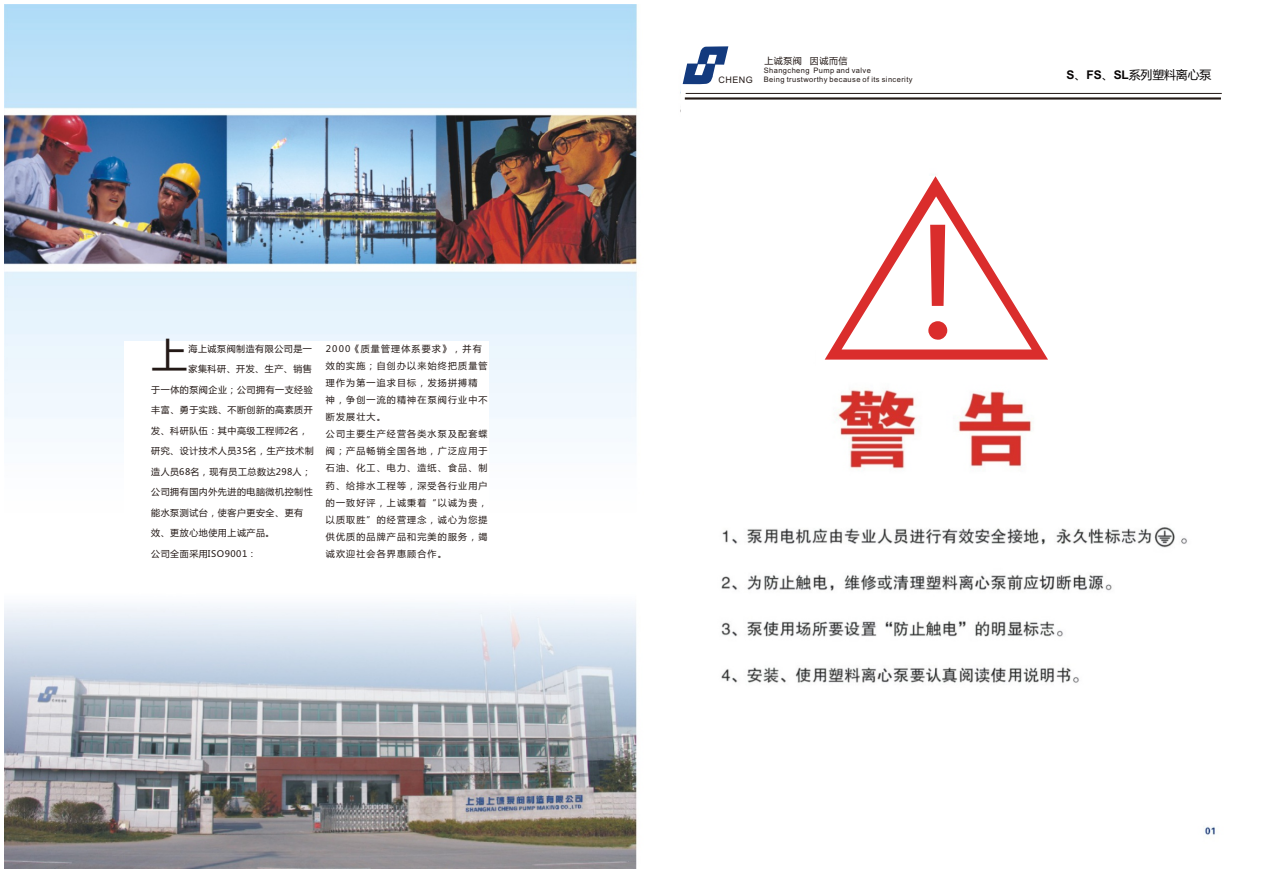
<style>
.page{position:relative;width:1263px;height:893px;background:#fff}
.page>*{position:absolute;margin:0;border:0;box-sizing:border-box;transform-origin:0 0}
.t1{font:150px "Microsoft Ya Hei";color:#da2d2c}
.t2{font:36px "Microsoft Ya Hei";color:#231916}
.t3{font:12px "Microsoft Ya Hei";letter-spacing:-.02em;color:#080505}
.t4{font:9px/17.1px "Microsoft Ya Hei";letter-spacing:.13em;color:#231916}
.t5{font:9px "Microsoft Ya Hei";letter-spacing:.06em;color:#231916}
.t6{font:9px "Arial";letter-spacing:.055em;color:#231916}
.t7{font:7.5px/8.4px "Arial";letter-spacing:.055em;color:#231916}
.s1{font-family:"Arial";font-weight:700}
</style>
<div class="page">
<img style="left:4px;top:5px;width:1213px;height:863px">
<div style="left:681px;top:48px;width:546px;height:68px;background:#fff"></div>
<svg style="left:683px;top:46px;width:45px;height:38px"></svg>
<hr style="left:686px;top:93px;width:536px;height:1px;background:#231916">
<hr style="left:685px;top:97px;width:536px;height:3px;background:#231916">
<div style="left:817px;top:177px;width:237px;height:201px;background:#fff"></div>
<svg style="left:825px;top:176px;width:223px;height:184px"></svg>
<div style="left:125px;top:341px;width:363px;height:247px;background:#fff"></div>
<h2 class="t2" style="left:152px;top:339px;width:37px">上</h2>
<p class="t5" style="left:189px;top:344px;width:125px">海上诚泵阀制造有限公司是一</p>
<p class="t5" style="left:189px;top:365px;width:125px">家集科研、开发、生产、销售</p>
<p class="t5" style="left:151px;top:385px;width:163px">于一体的泵阀企业；公司拥有一支经验</p>
<p class="t5" style="left:151px;top:406px;width:163px">丰富、勇于实践、不断创新的高素质开</p>
<p class="t5" style="left:151px;top:426px;width:158px">发、科研队伍：其中高级工程师2名，</p>
<p class="t5" style="left:151px;top:447px;width:164px">研究、设计技术人员35名，生产技术制</p>
<p class="t5" style="left:151px;top:467px;width:161px">造人员68名，现有员工总数达298人；</p>
<p class="t5" style="left:151px;top:488px;width:163px">公司拥有国内外先进的电脑微机控制性</p>
<p class="t5" style="left:151px;top:509px;width:153px">能水泵测试台，使客户更安全、更有</p>
<p class="t5" style="left:151px;top:529px;width:125px">效、更放心地使用上诚产品。</p>
<p class="t5" style="left:151px;top:550px;width:107px">公司全面采用ISO9001：</p>
<p class="t4" style="left:326px;top:340px;width:157px">2000《质量管理体系要求》，并有</p>
<p class="t4" style="left:326px;top:358px;width:163px">效的实施；自创办以来始终把质量管理作为第一追求目标，发扬拼搏精神，争创一流的精神在泵阀行业中不断发展壮大。<br>公司主要生产经营各类水泵及配套蝶阀；产品畅销全国各地，广泛应用于石油、化工、电力、造纸、食品、制药、给排水工程等，深受各行业用户的一致好评，上诚秉着“以诚为贵，以质取胜”的经营理念，诚心为您提供优质的品牌产品和完美的服务，竭诚欢迎社会各界惠顾合作。</p>
<p class="t6" style="left:718px;top:76px;width:36px">CHENG</p>
<p class="t5" style="left:764px;top:56px;width:85px">上诚泵阀 因诚而信</p>
<p class="t7" style="left:764px;top:67px;width:150px">Shangcheng Pump and valve<br>Being trustworthy because of its sincerity</p>
<h3 class="t3" style="left:1066px;top:69px;width:146px"><span class="s1">S</span>、<span class="s1">FS</span>、<span class="s1">SL</span>系列塑料离心泵</h3>
<h1 class="t1" style="left:914px;top:216px;width:48px">!</h1>
</div>
